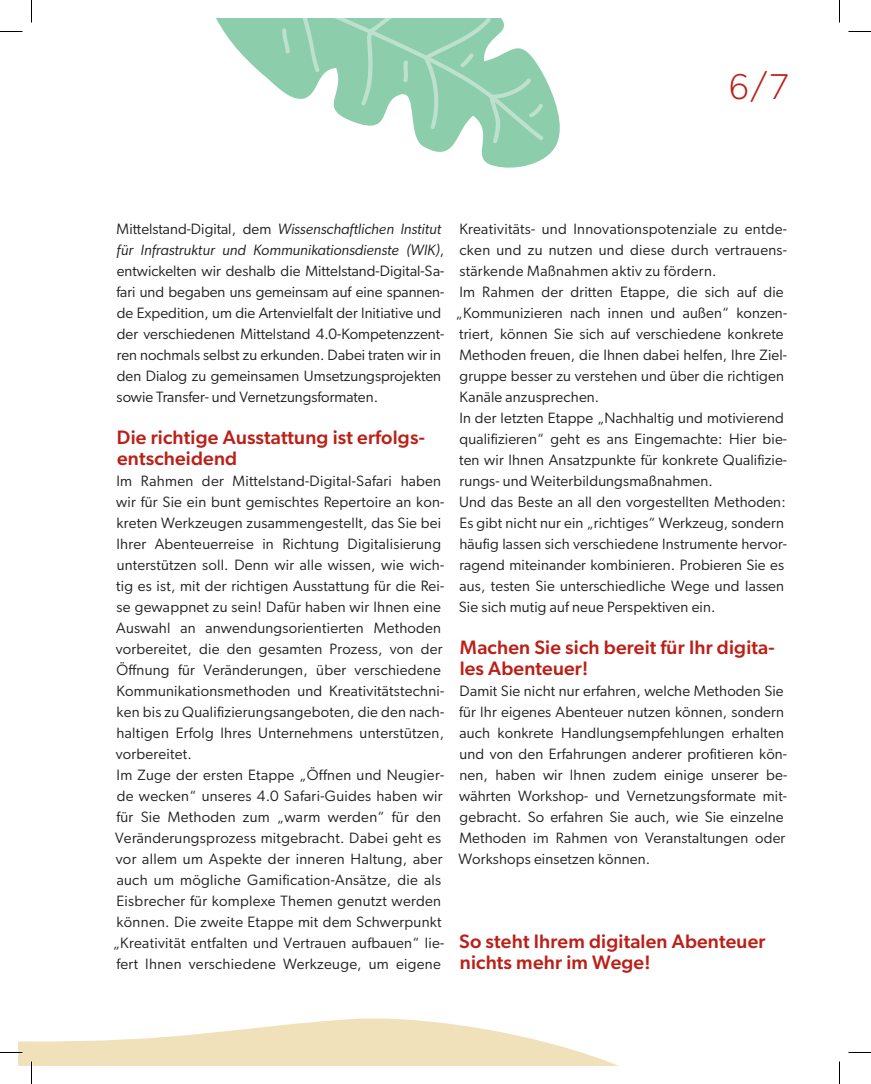
<style>
.page{position:relative;width:871px;height:1084px;background:#fff}
.page>*{position:absolute;margin:0;border:0;box-sizing:border-box;transform-origin:0 0}
.t1{font:300 36px "Gibson";color:#bb2018}
.t2{font:500 19.5px/21px "Gibson";letter-spacing:.01em;color:#bb2018}
.t3{font:15px/21px "Gibson";letter-spacing:.01em;color:#231f20}
.s1{font-style:italic}
</style>
<div class="page">
<svg style="left:19px;top:1018px;width:597px;height:47px;fill:#f1e1bb"></svg>
<svg style="left:216px;top:19px;width:344px;height:149px"></svg>
<svg style="left:240px;top:19px;width:305px;height:125px"></svg>
<hr style="left:0;top:1051px;width:22px;height:2px;background:#fff">
<svg style="left:0;top:31px;width:22px;height:1px"></svg>
<svg style="left:848px;top:31px;width:23px;height:1px"></svg>
<svg style="left:0;top:1052px;width:22px;height:1px"></svg>
<svg style="left:848px;top:1052px;width:23px;height:1px"></svg>
<svg style="left:31px;top:0;width:1px;height:23px"></svg>
<svg style="left:31px;top:1061px;width:1px;height:22px"></svg>
<svg style="left:839px;top:0;width:1px;height:23px"></svg>
<svg style="left:839px;top:1061px;width:1px;height:22px"></svg>
<h1 class="t1" style="left:729px;top:65px;width:61px">6/7</h1>
<p class="t3" style="left:116px;top:218px;width:329px">Mittelstand-Digital, dem <span class="s1">Wissenschaftlichen Institut für Infrastruktur und Kommunikationsdienste (WIK)</span>, entwickelten wir deshalb die Mittelstand-Digital-Sa&shy;fari und begaben uns gemeinsam auf eine spannen&shy;de Expedition, um die Artenvielfalt der Initiative und der verschiedenen Mittelstand 4.0-Kompetenzzent&shy;ren nochmals selbst zu erkunden. Dabei traten wir in den Dialog zu gemeinsamen Umsetzungsprojekten sowie Transfer- und Vernetzungsformaten.</p>
<h2 class="t2" style="left:117px;top:426px;width:310px">Die richtige Ausstattung ist erfolgs&shy;entscheidend</h2>
<p class="t3" style="left:113px;top:470px;width:333px">Im Rahmen der Mittelstand-Digital-Safari haben wir für Sie ein bunt gemischtes Repertoire an kon&shy;kreten Werkzeugen zusammengestellt, das Sie bei Ihrer Abenteuerreise in Richtung Digitalisierung unterstützen soll. Denn wir alle wissen, wie wich&shy;tig es ist, mit der richtigen Ausstattung für die Rei&shy;se gewappnet zu sein! Dafür haben wir Ihnen eine Auswahl an anwendungsorientierten Methoden vorbereitet, die den gesamten Prozess, von der Öffnung für Veränderungen, über verschiedene Kommunikationsmethoden und Kreativitätstechni&shy;ken bis zu Qualifizierungsangeboten, die den nach&shy;haltigen Erfolg Ihres Unternehmens unterstützen, vorbereitet.<br>Im Zuge der ersten Etappe „Öffnen und Neugier&shy;de wecken“ unseres 4.0 Safari-Guides haben wir für Sie Methoden zum „warm werden“ für den Veränderungsprozess mitgebracht. Dabei geht es vor allem um Aspekte der inneren Haltung, aber auch um mögliche Gamification-Ansätze, die als Eisbrecher für komplexe Themen genutzt werden können. Die zweite Etappe mit dem Schwerpunkt „Kreativität entfalten und Vertrauen aufbauen“ lie&shy;fert Ihnen verschiedene Werkzeuge, um eigene</p>
<p class="t3" style="left:456px;top:218px;width:333px">Kreativitäts- und Innovationspotenziale zu entde&shy;cken und zu nutzen und diese durch vertrauens&shy;stärkende Maßnahmen aktiv zu fördern.<br>Im Rahmen der dritten Etappe, die sich auf die „Kommunizieren nach innen und außen“ konzen&shy;triert, können Sie sich auf verschiedene konkrete Methoden freuen, die Ihnen dabei helfen, Ihre Ziel&shy;gruppe besser zu verstehen und über die richtigen Kanäle anzusprechen.<br>In der letzten Etappe „Nachhaltig und motivierend qualifizieren“ geht es ans Eingemachte: Hier bie&shy;ten wir Ihnen Ansatzpunkte für konkrete Qualifizie&shy;rungs- und Weiterbildungsmaßnahmen.<br>Und das Beste an all den vorgestellten Methoden:<br>Es gibt nicht nur ein „richtiges“ Werkzeug, sondern häufig lassen sich verschiedene Instrumente hervor&shy;ragend miteinander kombinieren. Probieren Sie es aus, testen Sie unterschiedliche Wege und lassen Sie sich mutig auf neue Perspektiven ein.</p>
<h2 class="t2" style="left:460px;top:636px;width:316px">Machen Sie sich bereit für Ihr digita&shy;les Abenteuer!</h2>
<p class="t3" style="left:459px;top:680px;width:330px">Damit Sie nicht nur erfahren, welche Methoden Sie für Ihr eigenes Abenteuer nutzen können, sondern auch konkrete Handlungsempfehlungen erhalten und von den Erfahrungen anderer profitieren kön&shy;nen, haben wir Ihnen zudem einige unserer be&shy;währten Workshop- und Vernetzungsformate mit&shy;gebracht. So erfahren Sie auch, wie Sie einzelne Methoden im Rahmen von Veranstaltungen oder Workshops einsetzen können.</p>
<h2 class="t2" style="left:459px;top:930px;width:308px">So steht Ihrem digitalen Abenteuer nichts mehr im Wege!</h2>
</div>
